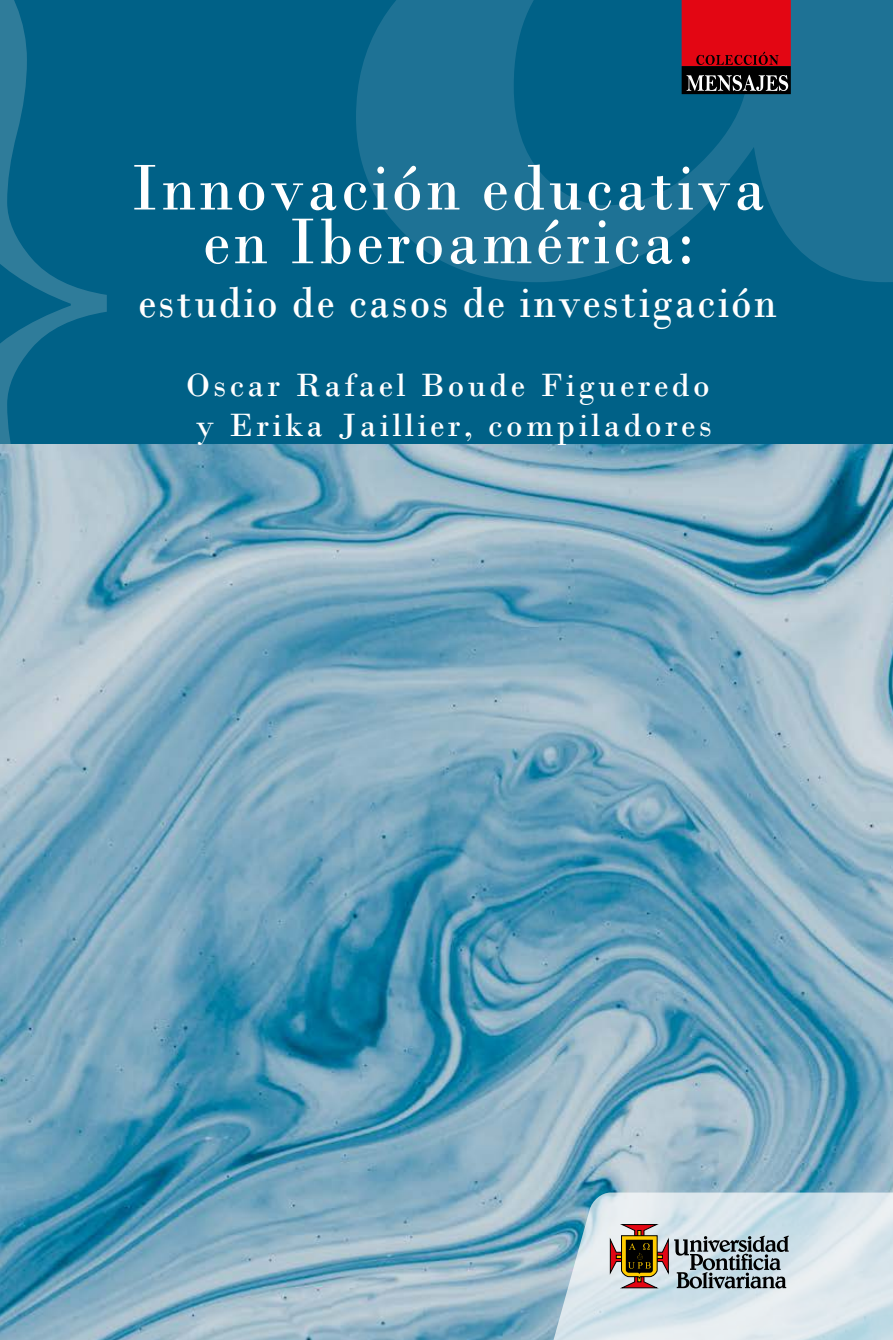
<style>
.page{position:relative;width:893px;height:1340px;background:#fff}
.page>*{position:absolute;margin:0;border:0;box-sizing:border-box;transform-origin:0 0}
.t1{font:67.95px/53.8px "Bodoni";letter-spacing:.05em;color:#fff;text-align:center;scale:.93 1}
.t2{font:45.23px "Bodoni";letter-spacing:.05em;color:#fff;scale:.93 1}
.t3{font:33.98px/40.7px "Bodoni";letter-spacing:.1em;color:#fff}
</style>
<div class="page">
<div style="left:0;top:0;width:893px;height:1339px;background:#006187"></div>
<img style="left:0;top:445px;width:893px;height:894px">
<svg style="left:0;top:0;width:107px;height:717px"></svg>
<svg style="left:541px;top:1192px;width:352px;height:147px;background:#cbdde5"></svg>
<svg style="left:356px;top:0;width:537px;height:282px;fill:#1e7295"></svg>
<svg style="left:682px;top:0;width:109px;height:66px;background:#da0512"></svg>
<div style="left:682px;top:66px;width:109px;height:28px;background:#000"></div>
<svg style="left:686px;top:75px;width:102px;height:16px"></svg>
<svg style="left:609px;top:1223px;width:180px;height:65px;background:#999893"></svg>
<h1 class="t1" style="left:131px;top:161px;width:683px">Innovación educativa en Iberoamérica:</h1>
<h2 class="t2" style="left:139px;top:275px;width:688px">estudio de casos de investigación</h2>
<p class="t3" style="left:186px;top:364px;width:527px">Oscar Rafael Boude Figueredo y Erika Jaillier, compiladores</p>
</div>
